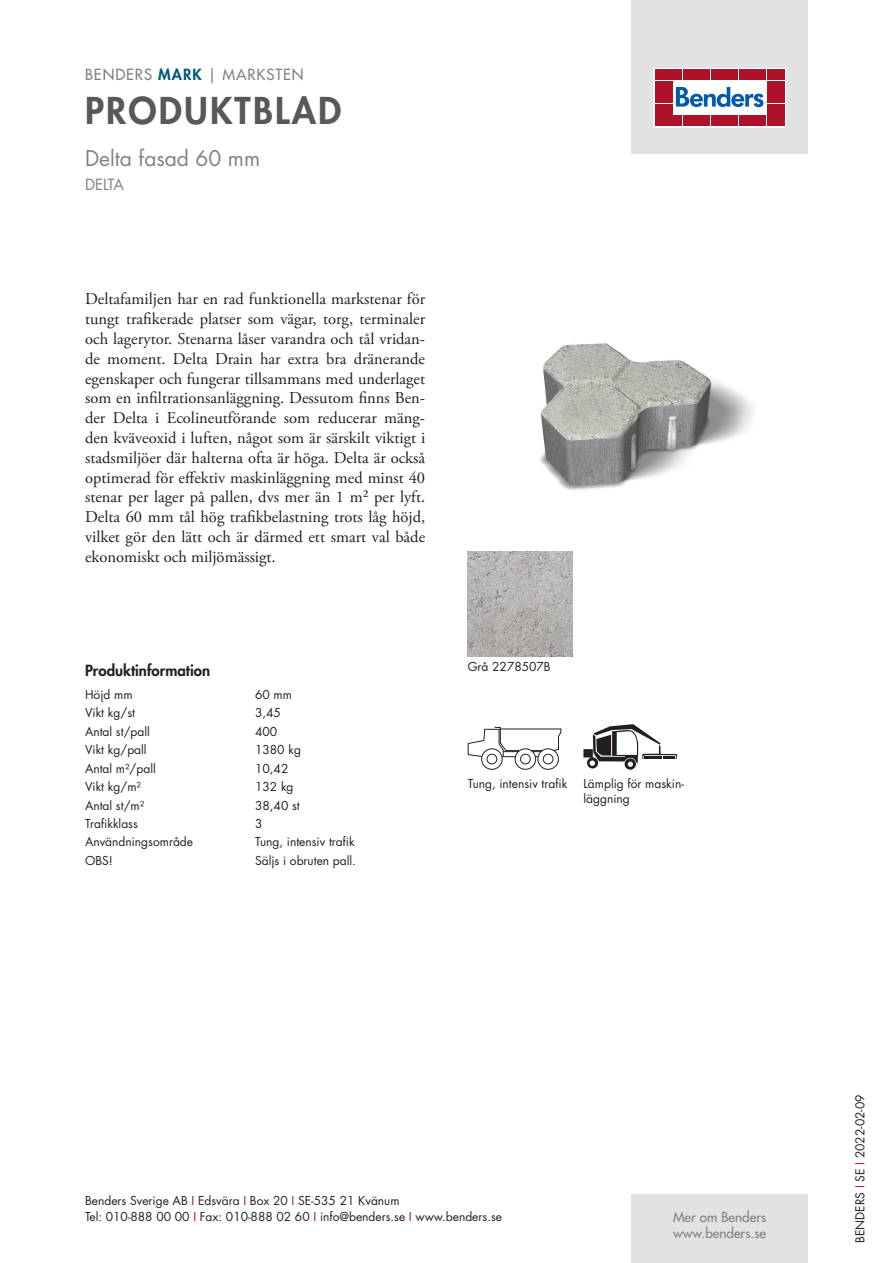
<style>
.page{position:relative;width:893px;height:1263px;background:#fff}
.page>*{position:absolute;margin:0;border:0;box-sizing:border-box;transform-origin:0 0}
.t1{font:800 36px "Futura Std";letter-spacing:.06em;color:#57585a}
.t2{font:21px "Futura Std";color:#808285}
.t3{font:16.5px/19.8px "Adobe Garamond Pro";color:#231f20;text-align:justify}
.t4{font:500 15px "Futura Std";letter-spacing:.06em;color:#808285}
.t5{font:800 15px "Futura Std";color:#231f20}
.t6{font:15px "Futura Std";letter-spacing:-.04em;color:#808285}
.t7{font:500 13.5px/16.2px "Futura Std";color:#808285}
.t8{font:12px/16.5px "Futura Std";color:#231f20}
.s1{font-weight:800;color:#00597d}
.s2{color:#ae1229}
</style>
<div class="page">
<div style="left:631px;top:0;width:177px;height:153px;background:#e1e2e4"></div>
<div style="left:631px;top:1195px;width:177px;height:68px;background:#e1e2e4"></div>
<svg style="left:656px;top:70px;width:128px;height:55px;background:#ebc6cb"></svg>
<div style="left:654px;top:68px;width:132px;height:59px;border:1px solid #fff"></div>
<div style="left:655px;top:70px;width:8px;height:10px;background:#ae1229"></div>
<div style="left:664px;top:70px;width:8px;height:10px;background:#ae1229"></div>
<div style="left:655px;top:81px;width:8px;height:10px;background:#ae1229"></div>
<div style="left:664px;top:81px;width:8px;height:10px;background:#ae1229"></div>
<div style="left:655px;top:93px;width:8px;height:10px;background:#ae1229"></div>
<div style="left:664px;top:93px;width:8px;height:10px;background:#ae1229"></div>
<div style="left:655px;top:104px;width:8px;height:11px;background:#ae1229"></div>
<div style="left:664px;top:104px;width:8px;height:11px;background:#ae1229"></div>
<div style="left:655px;top:116px;width:8px;height:10px;background:#ae1229"></div>
<div style="left:664px;top:116px;width:8px;height:10px;background:#ae1229"></div>
<div style="left:674px;top:70px;width:8px;height:10px;background:#ae1229"></div>
<div style="left:683px;top:70px;width:8px;height:10px;background:#ae1229"></div>
<div style="left:692px;top:70px;width:8px;height:10px;background:#ae1229"></div>
<div style="left:702px;top:70px;width:8px;height:10px;background:#ae1229"></div>
<div style="left:711px;top:70px;width:8px;height:10px;background:#ae1229"></div>
<div style="left:720px;top:70px;width:8px;height:10px;background:#ae1229"></div>
<div style="left:730px;top:70px;width:8px;height:10px;background:#ae1229"></div>
<div style="left:739px;top:70px;width:8px;height:10px;background:#ae1229"></div>
<div style="left:748px;top:70px;width:8px;height:10px;background:#ae1229"></div>
<div style="left:758px;top:70px;width:8px;height:10px;background:#ae1229"></div>
<div style="left:674px;top:116px;width:8px;height:10px;background:#ae1229"></div>
<div style="left:683px;top:116px;width:8px;height:10px;background:#ae1229"></div>
<div style="left:692px;top:116px;width:8px;height:10px;background:#ae1229"></div>
<div style="left:702px;top:116px;width:8px;height:10px;background:#ae1229"></div>
<div style="left:711px;top:116px;width:8px;height:10px;background:#ae1229"></div>
<div style="left:720px;top:116px;width:8px;height:10px;background:#ae1229"></div>
<div style="left:730px;top:116px;width:8px;height:10px;background:#ae1229"></div>
<div style="left:739px;top:116px;width:8px;height:10px;background:#ae1229"></div>
<div style="left:748px;top:116px;width:8px;height:10px;background:#ae1229"></div>
<div style="left:758px;top:116px;width:8px;height:10px;background:#ae1229"></div>
<div style="left:767px;top:70px;width:8px;height:10px;background:#ae1229"></div>
<div style="left:776px;top:70px;width:8px;height:10px;background:#ae1229"></div>
<div style="left:767px;top:81px;width:8px;height:10px;background:#ae1229"></div>
<div style="left:776px;top:81px;width:8px;height:10px;background:#ae1229"></div>
<div style="left:767px;top:93px;width:8px;height:10px;background:#ae1229"></div>
<div style="left:776px;top:93px;width:8px;height:10px;background:#ae1229"></div>
<div style="left:767px;top:104px;width:8px;height:11px;background:#ae1229"></div>
<div style="left:776px;top:104px;width:8px;height:11px;background:#ae1229"></div>
<div style="left:767px;top:116px;width:8px;height:10px;background:#ae1229"></div>
<div style="left:776px;top:116px;width:8px;height:10px;background:#ae1229"></div>
<svg style="left:676px;top:87px;width:87px;height:20px;background:#8ab3d7"></svg>
<img style="left:540px;top:343px;width:214px;height:148px">
<img style="left:468px;top:552px;width:105px;height:105px">
<div style="left:537px;top:748px;width:22px;height:22px;border:1px solid #231f20;border-radius:50%"></div>
<div style="left:515px;top:748px;width:21px;height:22px;border:1px solid #231f20;border-radius:50%"></div>
<div style="left:481px;top:748px;width:22px;height:22px;border:1px solid #231f20;border-radius:50%"></div>
<svg style="left:468px;top:727px;width:93px;height:38px"></svg>
<svg style="left:625px;top:758px;width:11px;height:12px"></svg>
<svg style="left:583px;top:724px;width:94px;height:44px"></svg>
<p class="t4" style="left:85px;top:65px;width:220px">BENDERS <span class="s1">MARK</span> | MARKSTEN</p>
<h1 class="t1" style="left:85px;top:87px;width:258px">PRODUKTBLAD</h1>
<p class="t2" style="left:85px;top:144px;width:177px">Delta fasad 60 mm</p>
<p class="t6" style="left:85px;top:175px;width:40px">DELTA</p>
<p class="t3" style="left:85px;top:290px;width:342px">Deltafamiljen har en rad funktionella markstenar för tungt trafikerade platser som vägar, torg, terminaler och lagerytor. Stenarna låser varandra och tål vridan&shy;de moment. Delta Drain har extra bra dränerande egenskaper och fungerar tillsammans med underlaget som en infiltrationsanläggning. Dessutom finns Ben&shy;der Delta i Ecolineutförande som reducerar mäng&shy;den kväveoxid i luften, något som är särskilt viktigt i stadsmiljöer där halterna ofta är höga. Delta är också optimerad för effektiv maskinläggning med minst 40 stenar per lager på pallen, dvs mer än 1 m² per lyft.<br>Delta 60 mm tål hög trafikbelastning trots låg höjd, vilket gör den lätt och är därmed ett smart val både ekonomiskt och miljömässigt.</p>
<p class="t5" style="left:85px;top:661px;width:127px">Produktinformation</p>
<p class="t8" style="left:85px;top:686px;width:49px">Höjd mm</p>
<p class="t8" style="left:255px;top:686px;width:38px">60 mm</p>
<p class="t8" style="left:85px;top:705px;width:51px">Vikt kg/st</p>
<p class="t8" style="left:255px;top:705px;width:27px">3,45</p>
<p class="t8" style="left:85px;top:723px;width:66px">Antal st/pall</p>
<p class="t8" style="left:255px;top:723px;width:24px">400</p>
<p class="t8" style="left:85px;top:742px;width:63px">Vikt kg/pall</p>
<p class="t8" style="left:255px;top:742px;width:47px">1380 kg</p>
<p class="t8" style="left:85px;top:760px;width:72px">Antal m²/pall</p>
<p class="t8" style="left:255px;top:760px;width:35px">10,42</p>
<p class="t8" style="left:85px;top:779px;width:57px">Vikt kg/m²</p>
<p class="t8" style="left:255px;top:779px;width:40px">132 kg</p>
<p class="t8" style="left:85px;top:797px;width:61px">Antal st/m²</p>
<p class="t8" style="left:255px;top:797px;width:46px">38,40 st</p>
<p class="t8" style="left:85px;top:815px;width:54px">Trafikklass</p>
<p class="t8" style="left:255px;top:815px;width:9px">3</p>
<p class="t8" style="left:85px;top:834px;width:110px">Användningsområde</p>
<p class="t8" style="left:255px;top:834px;width:101px">Tung, intensiv trafik</p>
<p class="t8" style="left:85px;top:852px;width:29px">OBS!</p>
<p class="t8" style="left:255px;top:852px;width:102px">Säljs i obruten pall.</p>
<p class="t8" style="left:468px;top:659px;width:85px">Grå 2278507B</p>
<p class="t8" style="left:468px;top:776px;width:101px">Tung, intensiv trafik</p>
<p class="t8" style="left:583px;top:777px;width:102px;line-height:14.4px">Lämplig för maskin&shy;läggning</p>
<p class="t8" style="left:85px;top:1192px;width:418px">Benders Sverige AB <span class="s2">I</span> Edsvära <span class="s2">I</span> Box 20 <span class="s2">I</span> SE-535 21 Kvänum<br>Tel: 010-888 00 00 <span class="s2">I</span> Fax: 010-888 02 60 <span class="s2">I</span> info@benders.se <span class="s2">I</span> www.benders.se</p>
<p class="t7" style="left:673px;top:1209px;width:95px">Mer om Benders www.benders.se</p>
<p class="t8" style="left:852px;top:1243px;width:150px;rotate:-90deg">BENDERS <span class="s2">I</span> SE <span class="s2">I</span> 2022-02-09</p>
</div>
